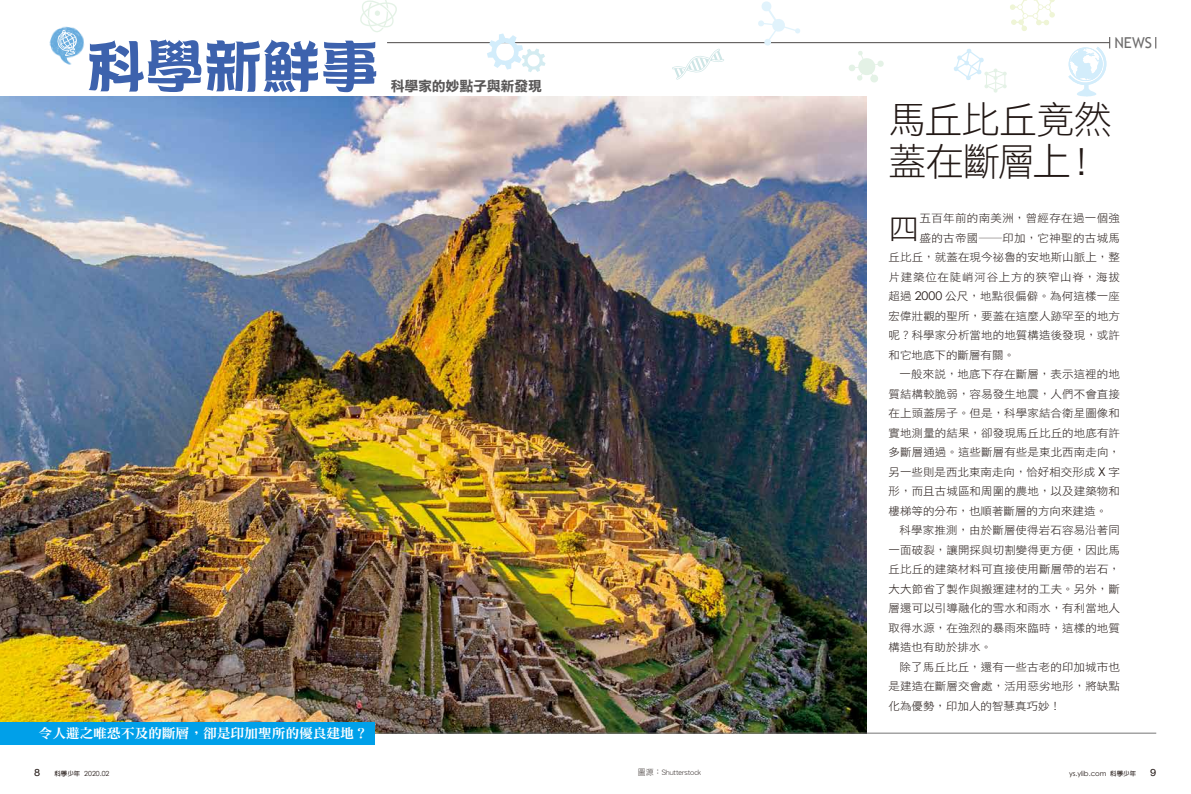
<style>
.page{position:relative;width:1191px;height:794px;background:#fff}
.page>*{position:absolute;margin:0;border:0;box-sizing:border-box;transform-origin:0 0}
.t1{font:56.6px "DFPOP2 Std W9";letter-spacing:-.01em;color:#3d62ad;scale:1.04 1}
.t2{font:38px/42px "DF Li Hei Std W3";letter-spacing:-.025em;color:#221815}
.t3{font:29.8px "DF Hei Std W3";color:#221815;scale:1.04 1}
.t4{font:15px "Trebuchet MS";color:#6d6c6c}
.t5{font:14px "DF Li Hei Std W7";letter-spacing:-.02em;color:#595757}
.t6{font:13.4px "DF Ming Std W9";letter-spacing:-.02em;color:#fff;scale:1.04 1}
.t7{font:11px "DF Hei Std W3";letter-spacing:.005em;color:#221815;scale:1.04 1}
.t8{font:11px "DF Hei Std W3";letter-spacing:.03em;color:#221815;scale:1.04 1}
.t9{font:11px "DF Hei Std W3";letter-spacing:.065em;color:#221815;scale:1.04 1}
.t10{font:9.9px "Arial";color:#221815;scale:1.11 1}
.t11{font:8px "DF Hei Std W3";color:#2f2725}
.t12{font:7px "Century Gothic";color:#221815}
.s1{font-family:"Century Gothic";font-size:11.9px}
.s2{font-family:"AR Pop 2 B5";font-weight:700;font-size:6.5px}
</style>
<div class="page">
<img style="left:0;top:96px;width:866px;height:637px">
<hr style="left:387px;top:42px;width:722px;height:1px;background:#4c4948">
<svg style="left:1067px;top:37px;width:43px;height:59px"></svg>
<img style="left:49px;top:26px;width:36px;height:39px">
<svg style="left:57px;top:30px;width:20px;height:26px"></svg>
<svg style="left:1010px;top:0;width:44px;height:31px"></svg>
<svg style="left:487px;top:33px;width:58px;height:39px"></svg>
<svg style="left:672px;top:49px;width:52px;height:31px"></svg>
<svg style="left:360px;top:0;width:37px;height:32px"></svg>
<svg style="left:954px;top:48px;width:52px;height:45px"></svg>
<svg style="left:849px;top:51px;width:35px;height:32px"></svg>
<svg style="left:757px;top:1px;width:43px;height:45px"></svg>
<hr style="left:34px;top:733px;width:561px;height:1px;background:#767676">
<hr style="left:595px;top:733px;width:561px;height:1px;background:#767676">
<div style="left:0;top:722px;width:374px;height:22px;background:#00a0e9"></div>
<h1 class="t1" style="left:86px;top:36px;width:283px">科學新鮮事</h1>
<p class="t5" style="left:391px;top:78px;width:153px">科學家的妙點子與新發現</p>
<p class="t6" style="left:38px;top:726px;width:318px">令人避之唯恐不及的斷層，卻是印加聖所的優良建地？</p>
<h3 class="t4" style="left:1114px;top:34px;width:39px">NEWS</h3>
<h2 class="t2" style="left:888px;top:97px;width:225px">馬丘比丘竟然蓋在斷層上！</h2>
<h3 class="t3" style="left:888px;top:213px;width:31px">四</h3>
<p class="t8" style="left:919px;top:212px;width:194px">五百年前的南美洲，曾經存在過一個強</p>
<p class="t8" style="left:919px;top:232px;width:194px">盛的古帝國―印加，它神聖的古城馬</p>
<p class="t7" style="left:888px;top:251px;width:224px">丘比丘，就蓋在現今祕魯的安地斯山脈上，整</p>
<p class="t9" style="left:888px;top:271px;width:224px">片建築位在陡峭河谷上方的狹窄山脊，海拔</p>
<p class="t7" style="left:888px;top:290px;width:224px">超過 <span class="s1">2000</span> 公尺，地點很偏僻。為何這樣一座</p>
<p class="t7" style="left:888px;top:310px;width:224px">宏偉壯觀的聖所，要蓋在這麼人跡罕至的地方</p>
<p class="t7" style="left:888px;top:329px;width:224px">呢？科學家分析當地的地質構造後發現，或許</p>
<p class="t7" style="left:888px;top:349px;width:123px">和它地底下的斷層有關。</p>
<p class="t7" style="left:899px;top:368px;width:213px">一般來說，地底下存在斷層，表示這裡的地</p>
<p class="t7" style="left:888px;top:388px;width:224px">質結構較脆弱，容易發生地震，人們不會直接</p>
<p class="t7" style="left:888px;top:407px;width:224px">在上頭蓋房子。但是，科學家結合衛星圖像和</p>
<p class="t7" style="left:888px;top:427px;width:224px">實地測量的結果，卻發現馬丘比丘的地底有許</p>
<p class="t7" style="left:888px;top:446px;width:224px">多斷層通過。這些斷層有些是東北西南走向，</p>
<p class="t7" style="left:888px;top:466px;width:224px">另一些則是西北東南走向，恰好相交形成 <span class="s1">X</span> 字</p>
<p class="t7" style="left:888px;top:485px;width:224px">形，而且古城區和周圍的農地，以及建築物和</p>
<p class="t7" style="left:888px;top:505px;width:212px">樓梯等的分布，也順著斷層的方向來建造。</p>
<p class="t7" style="left:899px;top:524px;width:213px">科學家推測，由於斷層使得岩石容易沿著同</p>
<p class="t7" style="left:888px;top:544px;width:224px">一面破裂，讓開採與切割變得更方便，因此馬</p>
<p class="t7" style="left:888px;top:563px;width:224px">丘比丘的建築材料可直接使用斷層帶的岩石，</p>
<p class="t7" style="left:888px;top:583px;width:224px">大大節省了製作與搬運建材的工夫。另外，斷</p>
<p class="t7" style="left:888px;top:602px;width:224px">層還可以引導融化的雪水和雨水，有利當地人</p>
<p class="t7" style="left:888px;top:622px;width:224px">取得水源，在強烈的暴雨來臨時，這樣的地質</p>
<p class="t7" style="left:888px;top:641px;width:101px">構造也有助於排水。</p>
<p class="t7" style="left:899px;top:661px;width:213px">除了馬丘比丘，還有一些古老的印加城市也</p>
<p class="t7" style="left:888px;top:680px;width:224px">是建造在斷層交會處，活用惡劣地形，將缺點</p>
<p class="t7" style="left:888px;top:700px;width:167px">化為優勢，印加人的智慧真巧妙！</p>
<p class="t11" style="left:638px;top:768px;width:65px">圖源：Shutterstock</p>
<p class="t10" style="left:34px;top:766px;width:7px">8</p>
<p class="t12" style="left:54px;top:768px;width:57px"><span class="s2">科學少年</span> 2020.02</p>
<p class="t12" style="left:1069px;top:768px;width:69px">ys.ylib.com <span class="s2">科學少年</span></p>
<p class="t10" style="left:1150px;top:766px;width:7px">9</p>
</div>
